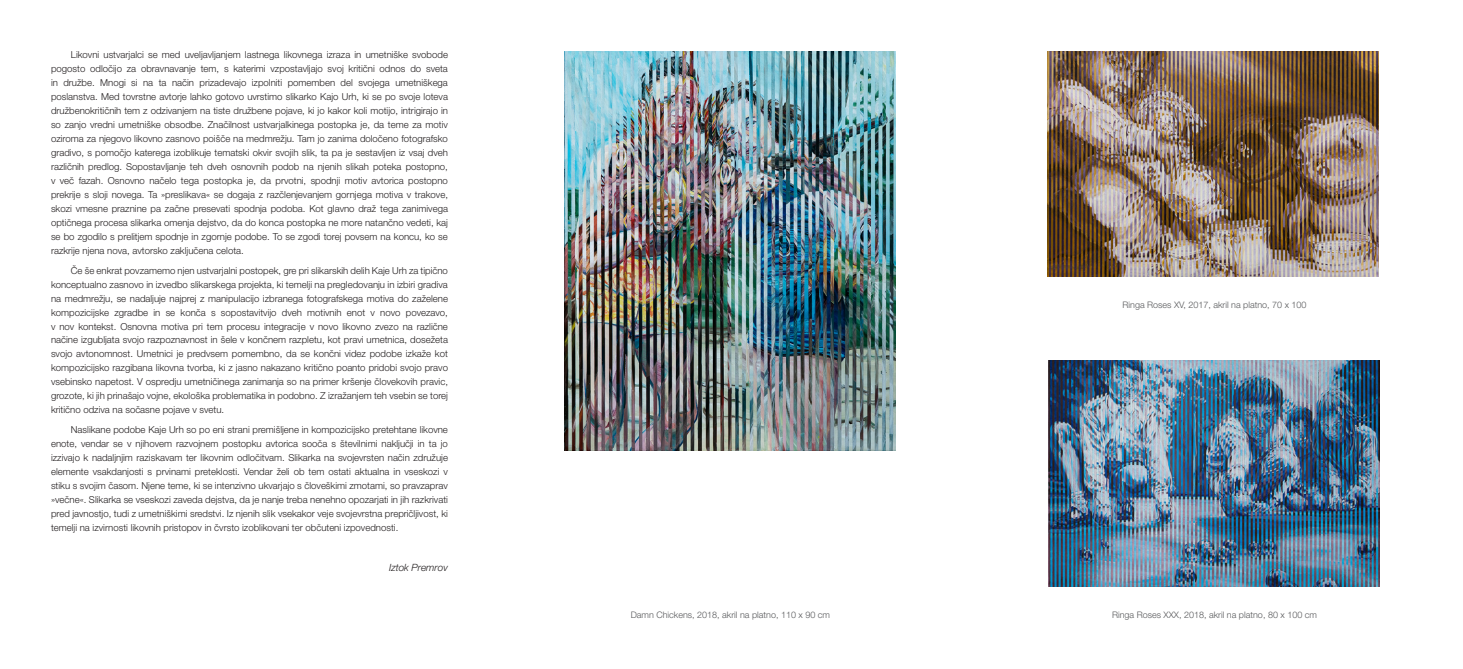
<style>
.page{position:relative;width:1463px;height:669px;background:#fff}
.page>*{position:absolute;margin:0;border:0;box-sizing:border-box;transform-origin:0 0}
.t1{font:italic 300 10px "Helvetica Neue LT Pro";color:#231f20}
.t2{font:300 9.6px/14px "Helvetica Neue LT Pro";color:#231f20;text-align:justify}
.t3{font:300 9px "Helvetica Neue LT Pro";color:#57585a}
</style>
<div class="page">
<img style="left:564px;top:51px;width:331px;height:399px">
<img style="left:1047px;top:51px;width:331px;height:226px">
<img style="left:1048px;top:361px;width:331px;height:226px">
<p class="t2" style="left:51px;top:47px;width:398px;text-indent:20px">Likovni ustvarjalci se med uveljavljanjem lastnega likovnega izraza in umetniške svobode pogosto odločijo za obravnavanje tem, s katerimi vzpostavljajo svoj kritični odnos do sveta in družbe. Mnogi si na ta način prizadevajo izpolniti pomemben del svojega umetniškega poslanstva. Med tovrstne avtorje lahko gotovo uvrstimo slikarko Kajo Urh, ki se po svoje loteva družbenokritičnih tem z odzivanjem na tiste družbene pojave, ki jo kakor koli motijo, intrigirajo in so zanjo vredni umetniške obsodbe. Značilnost ustvarjalkinega postopka je, da teme za motiv oziroma za njegovo likovno zasnovo poišče na medmrežju. Tam jo zanima določeno fotografsko gradivo, s pomočjo katerega izoblikuje tematski okvir svojih slik, ta pa je sestavljen iz vsaj dveh različnih predlog. Sopostavljanje teh dveh osnovnih podob na njenih slikah poteka postopno, v več fazah. Osnovno načelo tega postopka je, da prvotni, spodnji motiv avtorica postopno prekrije s sloji novega. Ta »preslikava« se dogaja z razčlenjevanjem gornjega motiva v trakove, skozi vmesne praznine pa začne presevati spodnja podoba. Kot glavno draž tega zanimivega optičnega procesa slikarka omenja dejstvo, da do konca postopka ne more natančno vedeti, kaj se bo zgodilo s prelitjem spodnje in zgornje podobe. To se zgodi torej povsem na koncu, ko se razkrije njena nova, avtorsko zaključena celota.</p>
<p class="t2" style="left:51px;top:263px;width:398px;text-indent:20px">Če še enkrat povzamemo njen ustvarjalni postopek, gre pri slikarskih delih Kaje Urh za tipično konceptualno zasnovo in izvedbo slikarskega projekta, ki temelji na pregledovanju in izbiri gradiva na medmrežju, se nadaljuje najprej z manipulacijo izbranega fotografskega motiva do zaželene kompozicijske zgradbe in se konča s sopostavitvijo dveh motivnih enot v novo povezavo, v nov kontekst. Osnovna motiva pri tem procesu integracije v novo likovno zvezo na različne načine izgubljata svojo razpoznavnost in šele v končnem razpletu, kot pravi umetnica, dosežeta svojo avtonomnost. Umetnici je predvsem pomembno, da se končni videz podobe izkaže kot kompozicijsko razgibana likovna tvorba, ki z jasno nakazano kritično poanto pridobi svojo pravo vsebinsko napetost. V ospredju umetničinega zanimanja so na primer kršenje človekovih pravic, grozote, ki jih prinašajo vojne, ekološka problematika in podobno. Z izražanjem teh vsebin se torej kritično odziva na sočasne pojave v svetu.</p>
<p class="t2" style="left:51px;top:423px;width:398px;text-indent:20px">Naslikane podobe Kaje Urh so po eni strani premišljene in kompozicijsko pretehtane likovne enote, vendar se v njihovem razvojnem postopku avtorica sooča s številnimi naključji in ta jo izzivajo k nadaljnjim raziskavam ter likovnim odločitvam. Slikarka na svojevrsten način združuje elemente vsakdanjosti s prvinami preteklosti. Vendar želi ob tem ostati aktualna in vseskozi v stiku s svojim časom. Njene teme, ki se intenzivno ukvarjajo s človeškimi zmotami, so pravzaprav »večne«. Slikarka se vseskozi zaveda dejstva, da je nanje treba nenehno opozarjati in jih razkrivati pred javnostjo, tudi z umetniškimi sredstvi. Iz njenih slik vsekakor veje svojevrstna prepričljivost, ki temelji na izvirnosti likovnih pristopov in čvrsto izoblikovani ter občuteni izpovednosti.</p>
<p class="t1" style="left:389px;top:561px;width:60px">Iztok Premrov</p>
<p class="t3" style="left:631px;top:609px;width:201px">Damn Chickens, 2018, akril na platno, 110 x 90 cm</p>
<p class="t3" style="left:1122px;top:299px;width:186px">Ringa Roses XV, 2017, akril na platno, 70 x 100</p>
<p class="t3" style="left:1112px;top:609px;width:206px">Ringa Roses XXX, 2018, akril na platno, 80 x 100 cm</p>
</div>
